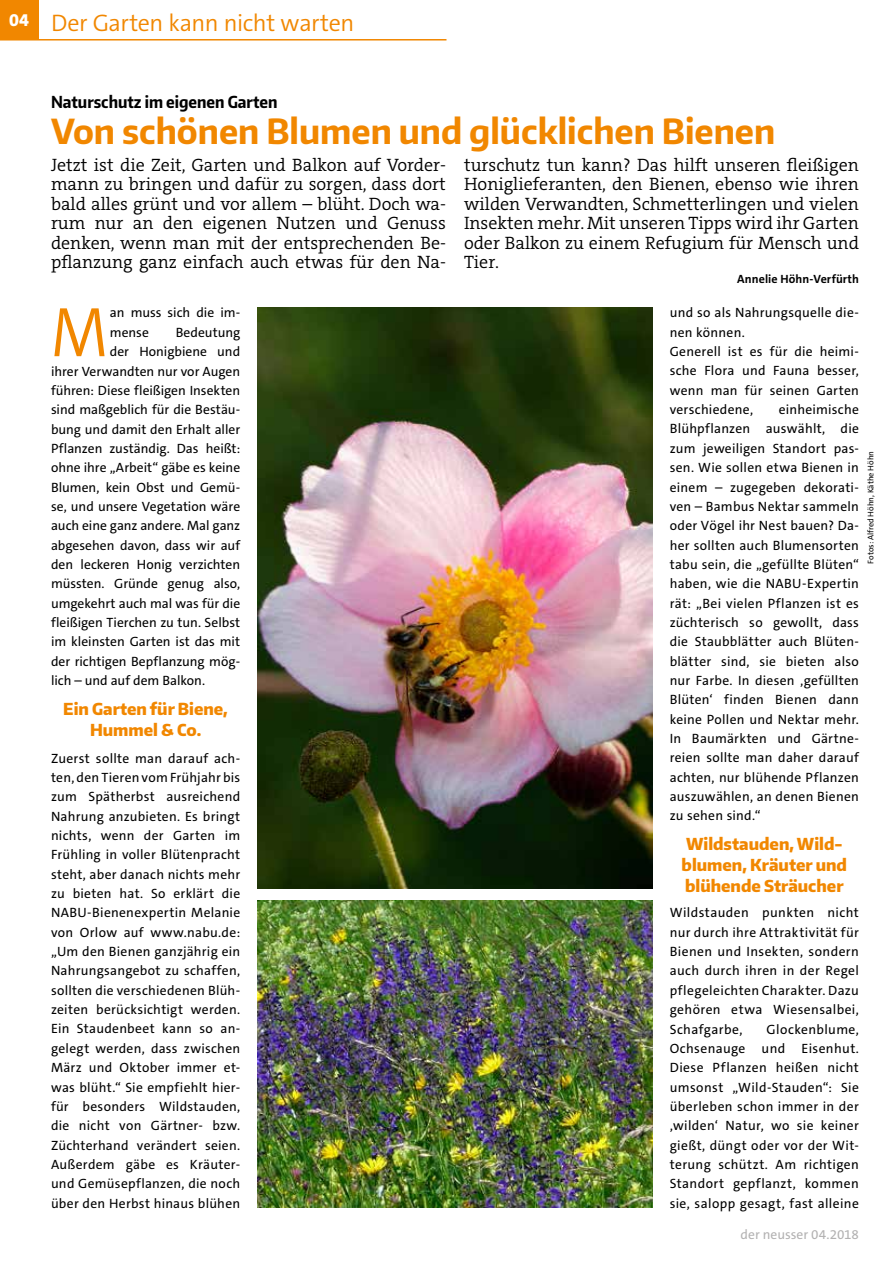
<style>
.page{position:relative;width:893px;height:1263px;background:#fff}
.page>*{position:absolute;margin:0;border:0;box-sizing:border-box;transform-origin:0 0}
.t1{font:300 70.8px "The Sans C5";color:#f18700;scale:.9 1}
.t2{font:700 34.5px "Encode Sans Narrow";color:#f18700}
.t3{font:300 24px "The Sans C5";letter-spacing:-.02em;color:#f18700}
.t4{font:300 18px/19.5px "The Serif C5";color:#000;text-align:justify}
.t5{font:800 18px "The Sans C5";color:#fff}
.t6{font:800 16.5px/21px "Encode Sans Narrow";color:#f18700;text-align:center}
.t7{font:700 16.5px "Encode Sans Condensed";color:#000}
.t8{font:13.5px/19.4px "The Sans C5";letter-spacing:.005em;color:#000;text-align:justify}
.t9{font:13.5px "The Sans C5";color:#b3b2b2}
.t10{font:700 12px "The Sans C5";letter-spacing:.01em;color:#000}
.t11{font:8.25px "The Sans C5";color:#000}
</style>
<div class="page">
<hr style="left:0;top:39px;width:446px;height:2px;background:#f18700">
<div style="left:0;top:0;width:38px;height:40px;background:#f18700"></div>
<img style="left:257px;top:307px;width:396px;height:582px">
<img style="left:257px;top:900px;width:396px;height:308px">
<h3 class="t5" style="left:9px;top:8px;width:21px">04</h3>
<h3 class="t3" style="left:51px;top:8px;width:305px">Der Garten kann nicht warten</h3>
<p class="t7" style="left:51px;top:91px;width:228px">Naturschutz im eigenen Garten</p>
<h2 class="t2" style="left:51px;top:108px;width:726px">Von schönen Blumen und glücklichen Bienen</h2>
<p class="t4" style="left:51px;top:155px;width:396px">Jetzt ist die Zeit, Garten und Balkon auf Vorder&shy;mann zu bringen und dafür zu sorgen, dass dort bald alles grünt und vor allem – blüht. Doch wa&shy;rum nur an den eigenen Nutzen und Genuss denken, wenn man mit der entsprechenden Be&shy;pflanzung ganz einfach auch etwas für den Na-</p>
<p class="t4" style="left:464px;top:155px;width:396px">turschutz tun kann? Das hilft unseren fleißigen Honiglieferanten, den Bienen, ebenso wie ihren wilden Verwandten, Schmetterlingen und vielen Insekten mehr. Mit unseren Tipps wird ihr Garten oder Balkon zu einem Refugium für Mensch und Tier.</p>
<p class="t10" style="left:737px;top:271px;width:123px">Annelie Höhn-Verfürth</p>
<h1 class="t1" style="left:51px;top:287px;width:65px">M</h1>
<p class="t8" style="left:110px;top:303px;width:132px">an muss sich die im&shy;mense</p>
<p class="t8" style="left:176px;top:323px;width:66px">Bedeutung</p>
<p class="t8" style="left:110px;top:342px;width:132px">der Honigbiene und</p>
<p class="t8" style="left:51px;top:361px;width:191px">ihrer Verwandten nur vor Augen</p>
<p class="t8" style="left:51px;top:381px;width:191px">führen: Diese fleißigen Insekten</p>
<p class="t8" style="left:51px;top:400px;width:191px">sind maßgeblich für die Bestäu-</p>
<p class="t8" style="left:51px;top:419px;width:191px">bung und damit den Erhalt aller</p>
<p class="t8" style="left:51px;top:439px;width:191px">Pflanzen zuständig. Das heißt:</p>
<p class="t8" style="left:51px;top:458px;width:191px">ohne ihre „Arbeit“ gäbe es keine</p>
<p class="t8" style="left:51px;top:477px;width:191px">Blumen, kein Obst und Gemü-</p>
<p class="t8" style="left:51px;top:497px;width:191px">se, und unsere Vegetation wäre</p>
<p class="t8" style="left:51px;top:516px;width:191px">auch eine ganz andere. Mal ganz</p>
<p class="t8" style="left:51px;top:535px;width:191px">abgesehen davon, dass wir auf</p>
<p class="t8" style="left:51px;top:555px;width:191px">den leckeren Honig verzichten</p>
<p class="t8" style="left:51px;top:574px;width:191px">müssten. Gründe genug also,</p>
<p class="t8" style="left:51px;top:594px;width:191px">umgekehrt auch mal was für die</p>
<p class="t8" style="left:51px;top:613px;width:191px">fleißigen Tierchen zu tun. Selbst</p>
<p class="t8" style="left:51px;top:632px;width:191px">im kleinsten Garten ist das mit</p>
<p class="t8" style="left:51px;top:652px;width:191px">der richtigen Bepflanzung mög-</p>
<p class="t8" style="left:51px;top:671px;width:156px">lich – und auf dem Balkon.</p>
<p class="t6" style="left:63px;top:697px;width:166px">Ein Garten für Biene,<br>Hummel &amp; Co.</p>
<p class="t8" style="left:51px;top:748px;width:191px">Zuerst sollte man darauf ach&shy;ten, den Tieren vom Frühjahr bis zum Spätherbst ausreichend Nahrung anzubieten. Es bringt nichts, wenn der Garten im Frühling in voller Blütenpracht steht, aber danach nichts mehr zu bieten hat. So erklärt die NABU-Bienenexpertin Melanie von Orlow auf www.nabu.de: „Um den Bienen ganzjährig ein Nahrungsangebot zu schaffen, sollten die verschiedenen Blüh&shy;zeiten berücksichtigt werden.<br>Ein Staudenbeet kann so an&shy;gelegt werden, dass zwischen März und Oktober immer et&shy;was blüht.“ Sie empfiehlt hier&shy;für besonders Wildstauden, die nicht von Gärtner- bzw.<br>Züchterhand verändert seien.<br>Außerdem gäbe es Kräuter&shy;und Gemüsepflanzen, die noch über den Herbst hinaus blühen</p>
<p class="t8" style="left:670px;top:303px;width:191px;text-align:left">und so als Nahrungsquelle die&shy;nen können.<br>Generell ist es für die heimi&shy;sche Flora und Fauna besser, wenn man für seinen Garten verschiedene,</p>
<p class="t8" style="left:670px;top:400px;width:191px;text-indent:109px">einheimische Blühpflanzen auswählt, die zum jeweiligen Standort pas&shy;sen. Wie sollen etwa Bienen in einem – zugegeben dekorati&shy;ven – Bambus Nektar sammeln oder Vögel ihr Nest bauen? Da&shy;her sollten auch Blumensorten tabu sein, die „gefüllte Blüten“ haben, wie die NABU-Expertin rät: „Bei vielen Pflanzen ist es züchterisch so gewollt, dass die Staubblätter auch Blüten&shy;blätter sind, sie bieten also nur Farbe. In diesen ‚gefüllten Blüten‘ finden Bienen dann keine Pollen und Nektar mehr.<br>In Baumärkten und Gärtne&shy;reien sollte man daher darauf achten, nur blühende Pflanzen auszuwählen, an denen Bienen zu sehen sind.“</p>
<p class="t6" style="left:682px;top:833px;width:167px;text-align:left">Wildstauden, Wild&shy;blumen, Kräuter und blühende Sträucher</p>
<p class="t8" style="left:670px;top:903px;width:191px">Wildstauden punkten nicht nur durch ihre Attraktivität für Bienen und Insekten, sondern auch durch ihren in der Regel pflegeleichten Charakter. Dazu gehören etwa Wiesensalbei, Schafgarbe,</p>
<p class="t8" style="left:670px;top:1019px;width:191px;text-indent:97px">Glockenblume, Ochsenauge und Eisenhut.<br>Diese Pflanzen heißen nicht umsonst „Wild-Stauden“: Sie überleben schon immer in der ‚wilden‘ Natur, wo sie keiner gießt, düngt oder vor der Wit&shy;terung schützt. Am richtigen Standort gepflanzt, kommen sie, salopp gesagt, fast alleine</p>
<p class="t9" style="left:741px;top:1226px;width:120px">der neusser 04.2018</p>
<p class="t11" style="left:865px;top:564px;width:114px;rotate:-90deg">Fotos: Alfred Höhn, Käthe Höhn</p>
</div>
